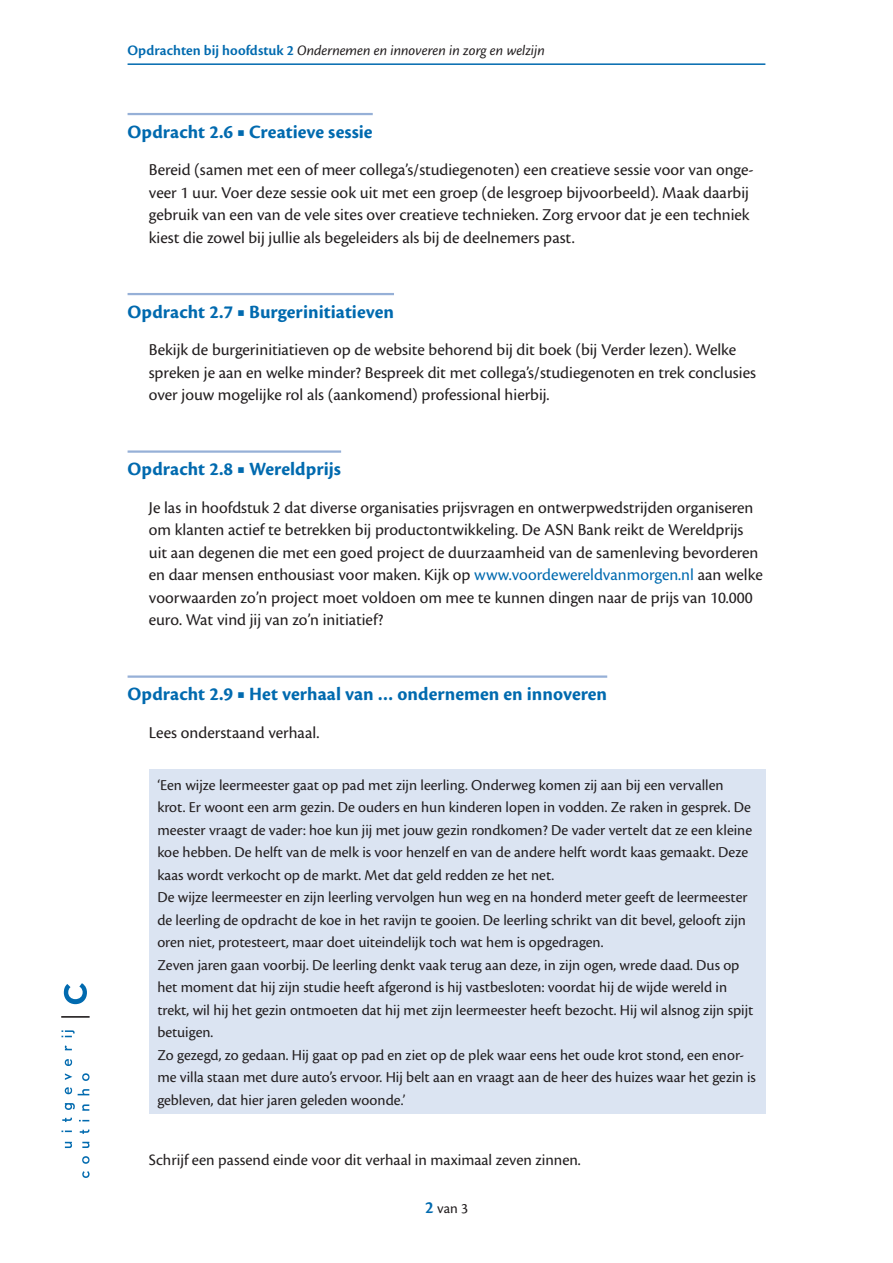
<style>
.page{position:relative;width:893px;height:1263px;background:#fff}
.page>*{position:absolute;margin:0;border:0;box-sizing:border-box;transform-origin:0 0}
.t1{font:700 19.5px "Cronos Pro";color:#016aaf}
.t2{font:17.25px/22.5px "Cronos Pro";color:#231f20}
.t3{font:16.5px "Cronos Pro";color:#231f20}
.t4{font:15.75px/22.5px "Cronos Pro";color:#231f20}
.t5{font:italic 15px "Cronos Pro";letter-spacing:-.005em;color:#231f20}
.t6{font:15px "Cronos Pro";color:#231f20}
.s1{font-weight:600;font-style:normal;color:#016aaf}
.s2{font-family:"Minion Pro";font-weight:500}
.s3{color:#016aaf}
.s4{font-weight:600;font-size:18px;color:#016aaf}
</style>
<div class="page">
<hr style="left:128px;top:63px;width:637px;height:2px;background:#016aaf">
<svg style="left:65px;top:1142px;width:7px;height:6px"></svg>
<svg style="left:62px;top:1130px;width:10px;height:2px"></svg>
<svg style="left:62px;top:1118px;width:10px;height:4px"></svg>
<svg style="left:65px;top:1103px;width:10px;height:7px"></svg>
<svg style="left:65px;top:1087px;width:7px;height:7px"></svg>
<svg style="left:65px;top:1073px;width:7px;height:7px"></svg>
<svg style="left:65px;top:1059px;width:7px;height:7px"></svg>
<svg style="left:65px;top:1045px;width:7px;height:5px"></svg>
<svg style="left:62px;top:1030px;width:13px;height:7px"></svg>
<svg style="left:82px;top:1171px;width:8px;height:7px"></svg>
<svg style="left:82px;top:1156px;width:8px;height:8px"></svg>
<svg style="left:82px;top:1142px;width:8px;height:6px"></svg>
<svg style="left:80px;top:1129px;width:9px;height:5px"></svg>
<svg style="left:82px;top:1104px;width:7px;height:7px"></svg>
<svg style="left:78px;top:1089px;width:11px;height:6px"></svg>
<svg style="left:82px;top:1073px;width:8px;height:8px"></svg>
<hr style="left:61px;top:1016px;width:29px;height:2px;background:#231f20">
<svg style="left:64px;top:983px;width:23px;height:21px"></svg>
<hr style="left:128px;top:113px;width:245px;height:2px;background:#96b0d7">
<hr style="left:128px;top:293px;width:266px;height:2px;background:#96b0d7">
<hr style="left:128px;top:450px;width:213px;height:3px;background:#96b0d7">
<hr style="left:128px;top:675px;width:479px;height:3px;background:#96b0d7">
<div style="left:149px;top:769px;width:616px;height:344px;background:#dbe4f2"></div>
<p class="t5" style="left:128px;top:42px;width:419px"><span class="s1">Opdrachten bij hoofdstuk 2</span> Ondernemen en innoveren in zorg en welzijn</p>
<p class="t1" style="left:128px;top:120px;width:247px">Opdracht 2.6 <span class="s2">■</span> Creatieve sessie</p>
<p class="t2" style="left:149px;top:158px;width:606px">Bereid (samen met een of meer collega’s/studiegenoten) een creatieve sessie voor van onge&shy;veer 1 uur. Voer deze sessie ook uit met een groep (de lesgroep bijvoorbeeld). Maak daarbij gebruik van een van de vele sites over creatieve technieken. Zorg ervoor dat je een techniek kiest die zowel bij jullie als begeleiders als bij de deelnemers past.</p>
<p class="t1" style="left:128px;top:300px;width:268px">Opdracht 2.7 <span class="s2">■</span> Burgerinitiatieven</p>
<p class="t2" style="left:149px;top:338px;width:609px">Bekijk de burgerinitiatieven op de website behorend bij dit boek (bij Verder lezen). Welke spreken je aan en welke minder? Bespreek dit met collega’s/studiegenoten en trek conclusies over jouw mogelijke rol als (aankomend) professional hierbij.</p>
<p class="t1" style="left:128px;top:458px;width:215px">Opdracht 2.8 <span class="s2">■</span> Wereldprijs</p>
<p class="t2" style="left:149px;top:496px;width:615px">Je las in hoofdstuk 2 dat diverse organisaties prijsvragen en ontwerpwedstrijden organiseren om klanten actief te betrekken bij productontwikkeling. De ASN Bank reikt de Wereldprijs uit aan degenen die met een goed project de duurzaamheid van de samenleving bevorderen en daar mensen enthousiast voor maken. Kijk op <span class="s3">www.voordewereldvanmorgen.nl</span> aan welke voorwaarden zo’n project moet voldoen om mee te kunnen dingen naar de prijs van 10.000 euro. Wat vind jij van zo’n initiatief?</p>
<p class="t1" style="left:128px;top:683px;width:481px">Opdracht 2.9 <span class="s2">■</span> Het verhaal van … ondernemen en innoveren</p>
<p class="t2" style="left:149px;top:721px;width:172px">Lees onderstaand verhaal.</p>
<p class="t4" style="left:157px;top:773px;width:600px">‘Een wijze leermeester gaat op pad met zijn leerling. Onderweg komen zij aan bij een vervallen<br>krot. Er woont een arm gezin. De ouders en hun kinderen lopen in vodden. Ze raken in gesprek. De meester vraagt de vader: hoe kun jij met jouw gezin rondkomen? De vader vertelt dat ze een kleine koe hebben. De helft van de melk is voor henzelf en van de andere helft wordt kaas gemaakt. Deze kaas wordt verkocht op de markt. Met dat geld redden ze het net.<br>De wijze leermeester en zijn leerling vervolgen hun weg en na honderd meter geeft de leermeester de leerling de opdracht de koe in het ravijn te gooien. De leerling schrikt van dit bevel, gelooft zijn oren niet, protesteert, maar doet uiteindelijk toch wat hem is opgedragen.<br>Zeven jaren gaan voorbij. De leerling denkt vaak terug aan deze, in zijn ogen, wrede daad. Dus op het moment dat hij zijn studie heeft afgerond is hij vastbesloten: voordat hij de wijde wereld in trekt, wil hij het gezin ontmoeten dat hij met zijn leermeester heeft bezocht. Hij wil alsnog zijn spijt betuigen.<br>Zo gezegd, zo gedaan. Hij gaat op pad en ziet op de plek waar eens het oude krot stond, een enor&shy;me villa staan met dure auto’s ervoor. Hij belt aan en vraagt aan de heer des huizes waar het gezin is gebleven, dat hier jaren geleden woonde.’</p>
<p class="t3" style="left:149px;top:1150px;width:433px">Schrijf een passend einde voor dit verhaal in maximaal zeven zinnen.</p>
<p class="t6" style="left:425px;top:1199px;width:44px"><span class="s4">2</span> van 3</p>
</div>
